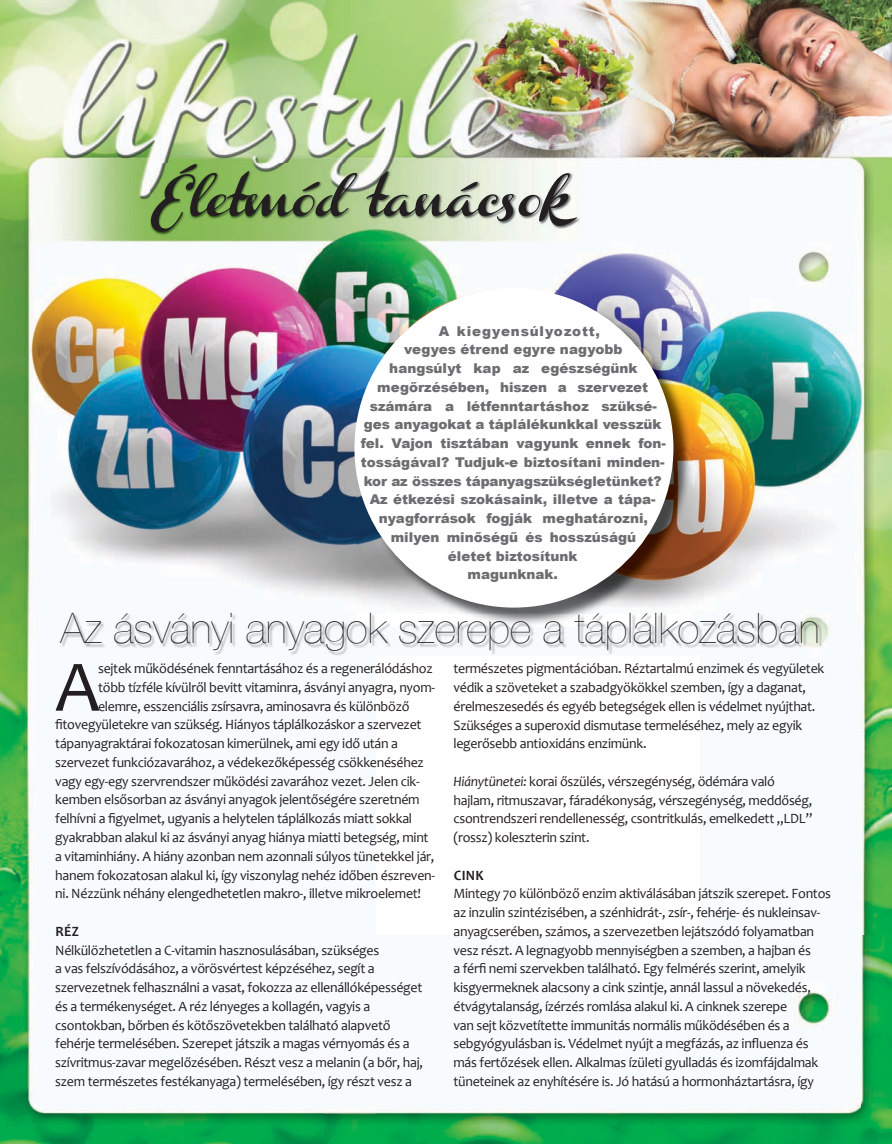
<style>
.page{position:relative;width:892px;height:1144px;background:#fff}
.page>*{position:absolute;margin:0;border:0;box-sizing:border-box;transform-origin:0 0}
.t1{font:73.2px "Candara";color:#231f20}
.t2{font:200 42px "Helvetica Neue";color:#231f20}
.t3{font:14.25px/18.8px "Candara";letter-spacing:-.02em;color:#231f20}
.t4{font:700 14.25px "Candara";letter-spacing:.02em;color:#231f20}
.t5{font:900 13.5px "Arial";color:#6c6d70}
.t6{font:900 13.5px "Arial";letter-spacing:.06em;color:#6c6d70}
.s1{font-style:italic}
</style>
<div class="page">
<img style="left:0;top:0;width:892px;height:312px">
<img style="left:0;top:312px;width:377px;height:832px">
<img style="left:692px;top:312px;width:200px;height:312px">
<img style="left:822px;top:624px;width:70px;height:312px">
<img style="left:377px;top:936px;width:515px;height:208px">
<img style="left:150px;top:163px;width:430px;height:72px">
<svg style="left:151px;top:164px;width:426px;height:68px;background:#9aae85"></svg>
<img style="left:357px;top:291px;width:335px;height:323px">
<div style="left:354px;top:289px;width:319px;height:319px;background:#fff;border-radius:50%"></div>
<img style="left:61px;top:614px;width:761px;height:41px">
<p class="t6" style="left:439px;top:321px;width:163px">A kiegyensúlyozott,</p>
<p class="t5" style="left:404px;top:340px;width:220px">vegyes étrend egyre nagyobb</p>
<p class="t5" style="left:389px;top:358px;width:250px">hangsúlyt kap az egészségünk</p>
<p class="t5" style="left:377px;top:377px;width:272px">megőrzésében, hiszen a szervezet</p>
<p class="t5" style="left:370px;top:396px;width:289px">számára a létfenntartáshoz szüksé-</p>
<p class="t5" style="left:364px;top:415px;width:299px">ges anyagokat a táplálékunkkal vesszük</p>
<p class="t5" style="left:361px;top:433px;width:307px">fel. Vajon tisztában vagyunk ennek fon-</p>
<p class="t5" style="left:361px;top:452px;width:305px">tosságával? Tudjuk-e biztosítani minden-</p>
<p class="t5" style="left:364px;top:471px;width:299px">kor az összes tápanyagszükségletünket?</p>
<p class="t5" style="left:370px;top:490px;width:287px">Az étkezési szokásaink, illetve a tápa-</p>
<p class="t5" style="left:379px;top:508px;width:271px">nyagforrások fogják meghatározni,</p>
<p class="t5" style="left:391px;top:527px;width:247px">milyen minőségű és hosszúságú</p>
<p class="t5" style="left:448px;top:546px;width:131px">életet biztosítunk</p>
<p class="t5" style="left:467px;top:565px;width:92px">magunknak.</p>
<h2 class="t2" style="left:60px;top:604px;width:760px">Az ásványi anyagok szerepe a táplálkozásban</h2>
<h1 class="t1" style="left:55px;top:641px;width:46px">A</h1>
<p class="t3" style="left:98px;top:659px;width:336px">sejtek működésének fenntartásához és a regenerálódáshoz</p>
<p class="t3" style="left:98px;top:678px;width:338px">több tízféle kívülről bevitt vitaminra, ásványi anyagra, nyom-</p>
<p class="t3" style="left:98px;top:696px;width:313px">elemre, esszenciális zsírsavra, aminosavra és különböző</p>
<p class="t3" style="left:55px;top:715px;width:368px">fitovegyületekre van szükség. Hiányos táplálkozáskor a szervezet</p>
<p class="t3" style="left:55px;top:734px;width:344px">tápanyagraktárai fokozatosan kimerülnek, ami egy idő után a</p>
<p class="t3" style="left:55px;top:753px;width:370px">szervezet funkciózavarához, a védekezőképesség csökkenéséhez</p>
<p class="t3" style="left:55px;top:771px;width:366px">vagy egy-egy szervrendszer működési zavarához vezet. Jelen cik-</p>
<p class="t3" style="left:55px;top:790px;width:366px">kemben elsősorban az ásványi anyagok jelentőségére szeretném</p>
<p class="t3" style="left:55px;top:809px;width:358px">felhívni a figyelmet, ugyanis a helytelen táplálkozás miatt sokkal</p>
<p class="t3" style="left:55px;top:828px;width:375px">gyakrabban alakul ki az ásványi anyag hiánya miatti betegség, mint</p>
<p class="t3" style="left:55px;top:846px;width:381px">a vitaminhiány. A hiány azonban nem azonnali súlyos tünetekkel jár,</p>
<p class="t3" style="left:55px;top:865px;width:381px">hanem fokozatosan alakul ki, így viszonylag nehéz időben észreven-</p>
<p class="t3" style="left:55px;top:884px;width:367px">ni. Nézzünk néhány elengedhetetlen makro-, illetve mikroelemet!</p>
<p class="t4" style="left:56px;top:922px;width:25px">RÉZ</p>
<p class="t3" style="left:55px;top:940px;width:369px">Nélkülözhetetlen a C-vitamin hasznosulásában, szükséges<br>a vas felszívódásához, a vörösvértest képzéséhez, segít a szervezetnek felhasználni a vasat, fokozza az ellenállóképességet és a termékenységet. A réz lényeges a kollagén, vagyis a csontokban, bőrben és kötőszövetekben található alapvető fehérje termelésében. Szerepet játszik a magas vérnyomás és a szívritmus-zavar megelőzésében. Részt vesz a melanin (a bőr, haj, szem természetes festékanyaga) termelésében, így részt vesz a</p>
<p class="t3" style="left:453px;top:659px;width:372px">természetes pigmentációban. Réztartalmú enzimek és vegyületek védik a szöveteket a szabadgyökökkel szemben, így a daganat, érelmeszesedés és egyéb betegségek ellen is védelmet nyújthat.<br>Szükséges a superoxid dismutase termeléséhez, mely az egyik legerősebb antioxidáns enzimünk.</p>
<p class="t3" style="left:453px;top:772px;width:360px"><span class="s1">Hiánytünetei:</span> korai őszülés, vérszegénység, ödémára való hajlam, ritmuszavar, fáradékonyság, vérszegénység, meddőség, csontrendszeri rendellenesség, csontritkulás, emelkedett „LDL” (rossz) koleszterin szint.</p>
<p class="t4" style="left:454px;top:866px;width:31px">CINK</p>
<p class="t3" style="left:453px;top:884px;width:379px">Mintegy 70 különböző enzim aktiválásában játszik szerepet. Fontos az inzulin szintézisében, a szénhidrát-, zsír-, fehérje- és nukleinsav&shy;anyagcserében, számos, a szervezetben lejátszódó folyamatban vesz részt. A legnagyobb mennyiségben a szemben, a hajban és<br>a férfi nemi szervekben található. Egy felmérés szerint, amelyik kisgyermeknek alacsony a cink szintje, annál lassul a növekedés, étvágytalanság, ízérzés romlása alakul ki. A cinknek szerepe<br>van sejt közvetítette immunitás normális működésében és a sebgyógyulásban is. Védelmet nyújt a megfázás, az influenza és más fertőzések ellen. Alkalmas ízületi gyulladás és izomfájdalmak tüneteinek az enyhítésére is. Jó hatású a hormonháztartásra, így</p>
</div>
